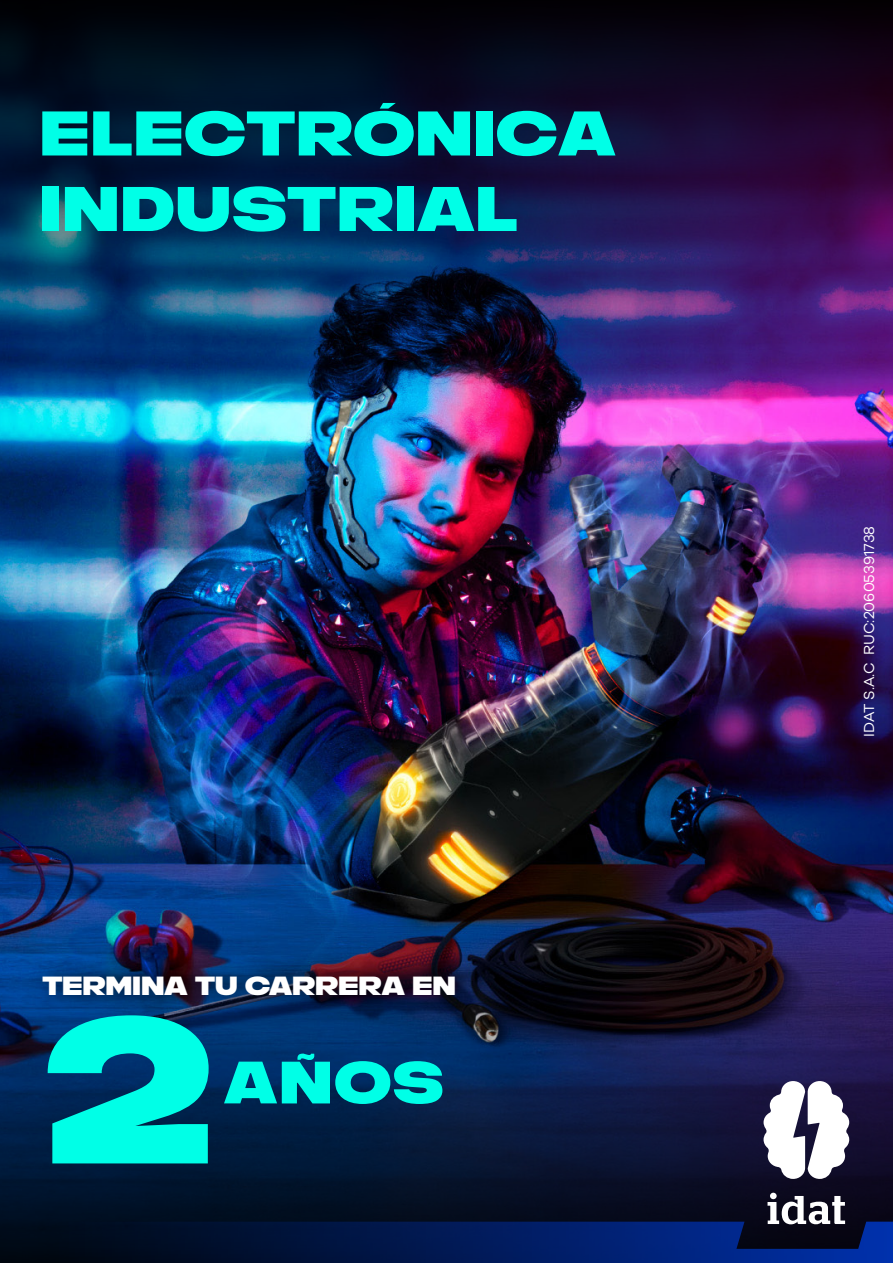
<style>
.page{position:relative;width:893px;height:1263px;background:#fff}
.page>*{position:absolute;margin:0;border:0;box-sizing:border-box;transform-origin:0 0}
.t1{font:208.2px "Rifton Norm";color:#00ffe7}
.t2{font:62.85px/75.4px "Rifton Norm";letter-spacing:.01em;color:#00ffe7}
.t3{font:59.7px "Rifton Norm";color:#00ffe7}
.t4{font:26.25px "Rifton Norm";letter-spacing:-.01em;color:#fff}
.t5{font:15px "Galano Grotesque";color:#fff}
</style>
<div class="page">
<img style="left:0;top:432px;width:893px;height:492px">
<svg style="left:0;top:924px;width:893px;height:339px;background:#0c1d45"></svg>
<img style="left:0;top:0;width:893px;height:432px">
<img style="left:22px;top:946px;width:474px;height:82px">
<svg style="left:48px;top:1193px;width:845px;height:70px;background:#06173f"></svg>
<svg style="left:763px;top:1081px;width:86px;height:98px"></svg>
<h2 class="t2" style="left:39px;top:96px;width:578px">ELECTRÓNICA<br>INDUSTRIAL</h2>
<h3 class="t4" style="left:42px;top:971px;width:415px">TERMINA TU CARRERA EN</h3>
<h1 class="t1" style="left:42px;top:976px;width:173px">2</h1>
<h3 class="t3" style="left:224px;top:1050px;width:221px">AÑOS</h3>
<p class="t5" style="left:860px;top:737px;width:213px;rotate:-90deg">IDAT S.A.C RUC:20605391738</p>
</div>
